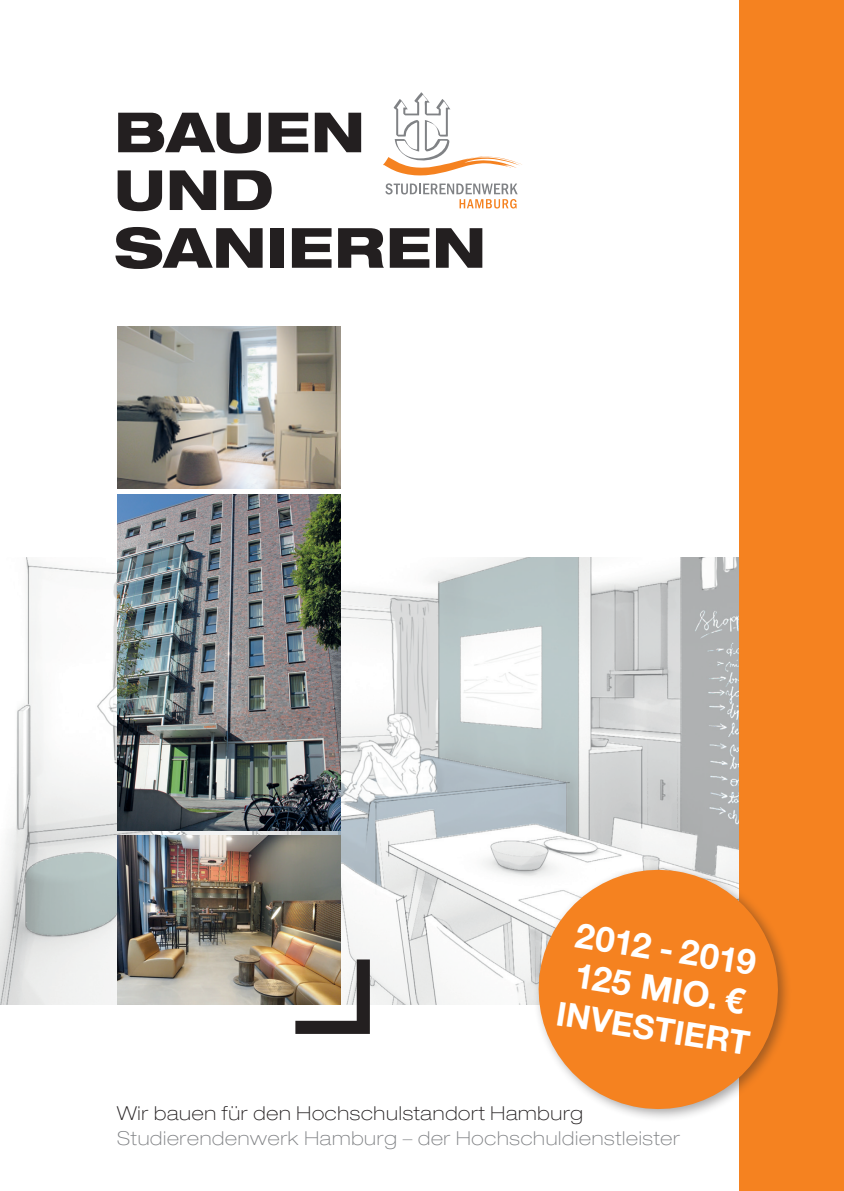
<style>
.page{position:relative;width:844px;height:1191px;background:#fff}
.page>*{position:absolute;margin:0;border:0;box-sizing:border-box;transform-origin:0 0}
.t1{font:800 expanded 55.48px/57.8px "Helvetica Neue LT Pro";letter-spacing:.005em;color:#231f20}
.t2{font:700 35px/39.9px "Helvetica Neue LT Pro";color:#fff}
.t3{font:700 33.25px "Helvetica Neue LT Pro";color:#fff}
.t4{font:100 expanded 19.25px "Helvetica Neue LT Pro";letter-spacing:.04em;color:#808285}
.t5{font:100 expanded 19.25px "Helvetica Neue LT Pro";letter-spacing:.04em;color:#231f20}
</style>
<div class="page">
<img style="left:0;top:557px;width:338px;height:447px">
<img style="left:338px;top:557px;width:401px;height:447px">
<img style="left:117px;top:494px;width:223px;height:336px">
<img style="left:117px;top:835px;width:223px;height:169px">
<svg style="left:295px;top:959px;width:75px;height:75px"></svg>
<img style="left:117px;top:326px;width:223px;height:162px">
<div style="left:739px;top:0;width:104px;height:1191px;background:#f58220"></div>
<div style="left:532px;top:863px;width:259px;height:259px;background:#231f20;opacity:.4"></div>
<svg style="left:529px;top:861px;width:257px;height:256px;fill:#f58220"></svg>
<svg style="left:383px;top:92px;width:139px;height:84px"></svg>
<svg style="left:385px;top:183px;width:132px;height:25px"></svg>
<h1 class="t1" style="left:114px;top:102px;width:373px">BAUEN<br>UND<br>SANIEREN</h1>
<h2 class="t2" style="left:579px;top:914px;width:184px;rotate:9deg">2012 - 2019<br>125 MIO. €</h2>
<h3 class="t3" style="left:559px;top:992px;width:197px;rotate:9deg">INVESTIERT</h3>
<p class="t5" style="left:117px;top:1101px;width:467px">Wir bauen für den Hochschulstandort Hamburg</p>
<p class="t4" style="left:117px;top:1126px;width:564px">Studierendenwerk Hamburg – der Hochschuldienstleister</p>
</div>
